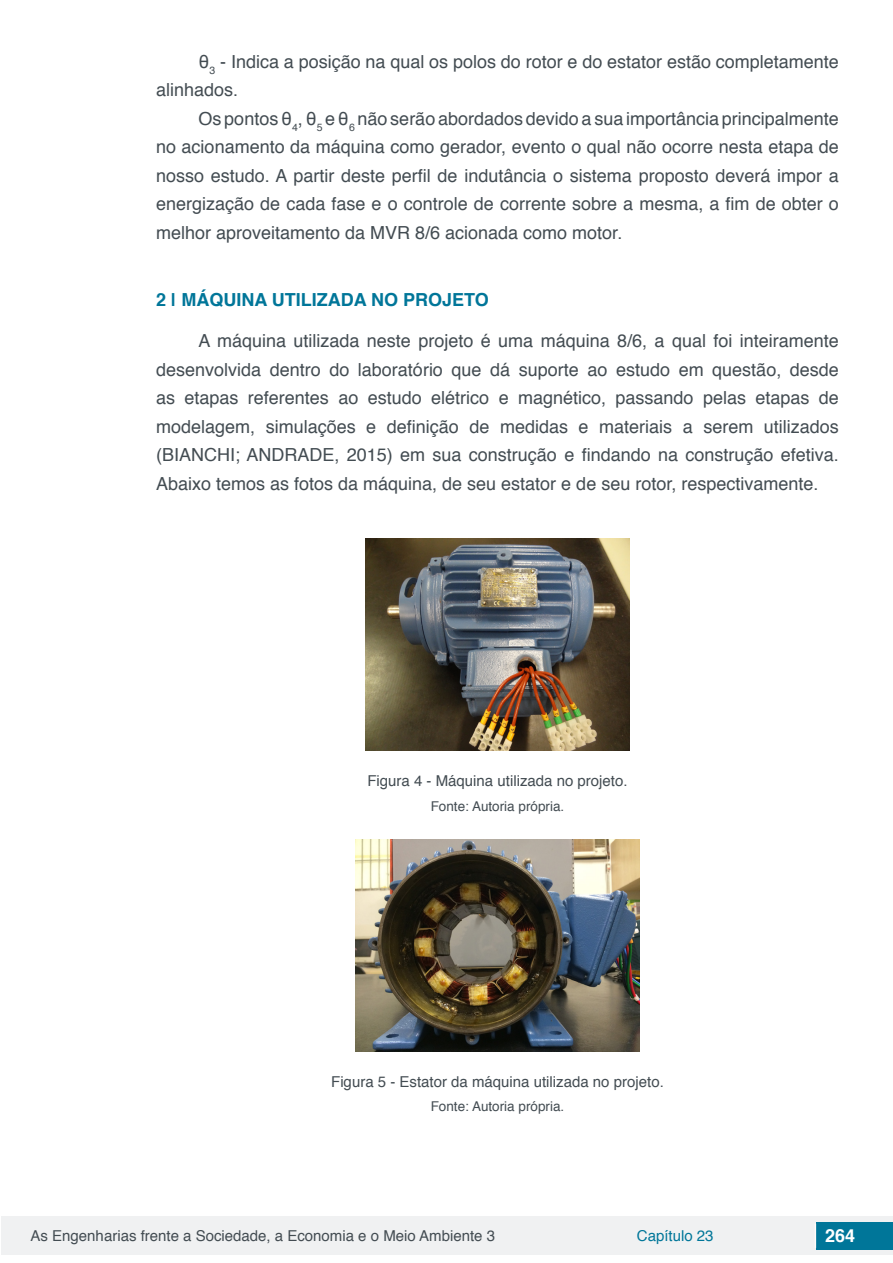
<style>
.page{position:relative;width:893px;height:1263px;background:#fff}
.page>*{position:absolute;margin:0;border:0;box-sizing:border-box;transform-origin:0 0}
.txt{font:18px/28.5px "Helvetica";color:#434c52;text-align:justify}
.t1{font:700 18px "Helvetica";color:#007699}
.t2{font:700 18px "Helvetica";color:#fff}
.info_tab_gra_imag{font:15px "Helvetica";color:#434c52}
.t3{font:15px "Helvetica";color:#007699}
.fonte_tab_gra_imag{font:13.5px "Helvetica";color:#434c52}
</style>
<div class="page">
<div style="left:1px;top:1216px;width:891px;height:38px;background:#f0f1f2"></div>
<div style="left:816px;top:1222px;width:77px;height:27px;background:#007699"></div>
<svg style="left:815px;top:1224px;width:1px;height:24px"></svg>
<img style="left:365px;top:538px;width:264px;height:213px">
<img style="left:356px;top:839px;width:283px;height:213px">
<p class="txt" style="left:156px;top:47px;width:684px;text-indent:43px">θ<sub>3</sub> - Indica a posição na qual os polos do rotor e do estator estão completamente alinhados.</p>
<p class="txt" style="left:156px;top:104px;width:684px;text-indent:43px">Os pontos θ<sub>4</sub>, θ<sub>5</sub> e θ<sub>6</sub> não serão abordados devido a sua importância principalmente no acionamento da máquina como gerador, evento o qual não ocorre nesta etapa de nosso estudo. A partir deste perfil de indutância o sistema proposto deverá impor a energização de cada fase e o controle de corrente sobre a mesma, a fim de obter o melhor aproveitamento da MVR 8/6 acionada como motor.</p>
<p class="t1" style="left:156px;top:285px;width:334px">2 | MÁQUINA UTILIZADA NO PROJETO</p>
<p class="txt" style="left:156px;top:327px;width:684px;text-indent:43px">A máquina utilizada neste projeto é uma máquina 8/6, a qual foi inteiramente desenvolvida dentro do laboratório que dá suporte ao estudo em questão, desde as etapas referentes ao estudo elétrico e magnético, passando pelas etapas de modelagem, simulações e definição de medidas e materiais a serem utilizados (BIANCHI; ANDRADE, 2015) em sua construção e findando na construção efetiva.<br>Abaixo temos as fotos da máquina, de seu estator e de seu rotor, respectivamente.</p>
<p class="info_tab_gra_imag" style="left:367px;top:769px;width:262px">Figura 4 - Máquina utilizada no projeto.</p>
<p class="fonte_tab_gra_imag" style="left:431px;top:795px;width:135px">Fonte: Autoria própria.</p>
<p class="info_tab_gra_imag" style="left:331px;top:1070px;width:334px">Figura 5 - Estator da máquina utilizada no projeto.</p>
<p class="fonte_tab_gra_imag" style="left:431px;top:1096px;width:135px">Fonte: Autoria própria.</p>
<p class="info_tab_gra_imag" style="left:31px;top:1224px;width:466px">As Engenharias frente a Sociedade, a Economia e o Meio Ambiente 3</p>
<p class="t3" style="left:637px;top:1224px;width:78px">Capítulo 23</p>
<p class="t2" style="left:825px;top:1221px;width:32px">264</p>
</div>
